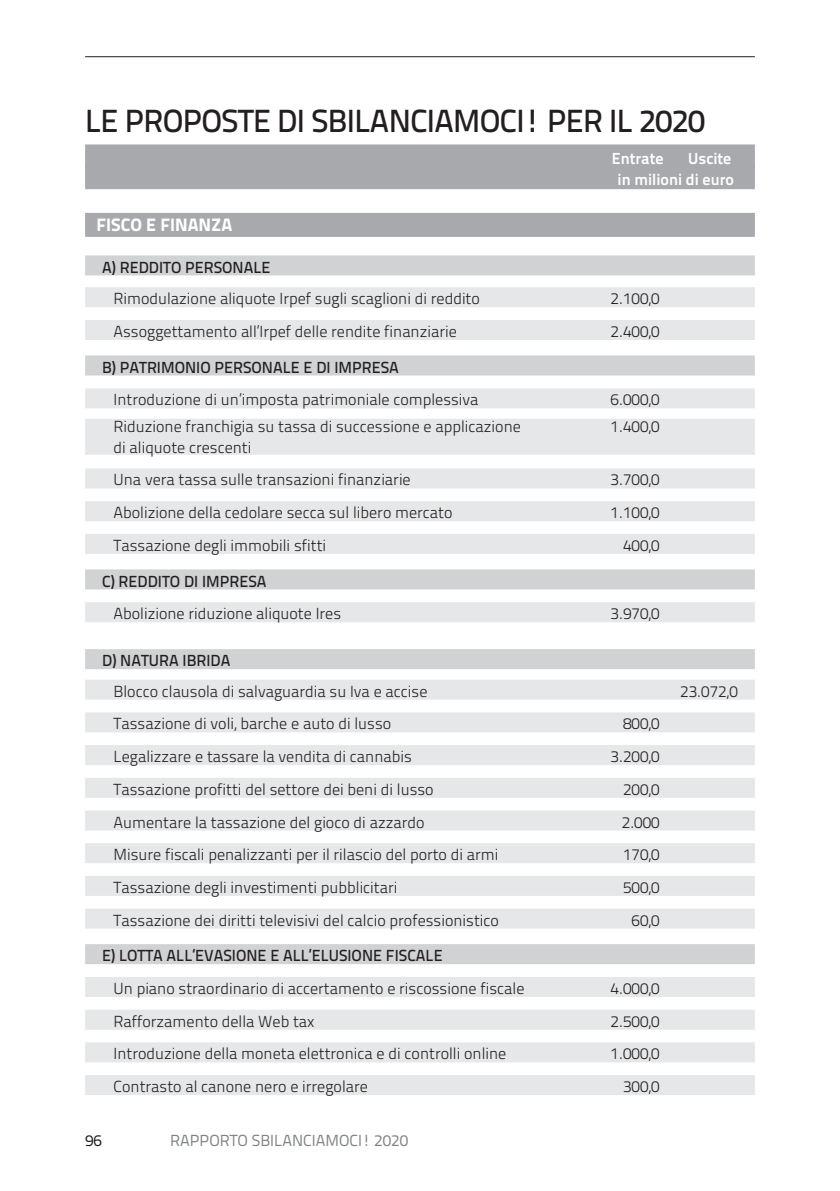
<style>
.page{position:relative;width:840px;height:1191px;background:#fff}
.page>*{position:absolute;margin:0;border:0;box-sizing:border-box;transform-origin:0 0}
.t1{font:32px "Titillium Text 22 L 600 wt";letter-spacing:-.02em;color:#231f20}
.t2{font:18px "Titillium Text 22 L 999 wt";color:#fff}
.t3{font:16px/32.6px "Titillium Text 22 L 250 wt";color:#231f20}
.t4{font:16px "Titillium Text 22 L 600 wt";color:#231f20}
.t5{font:16px/20.6px "Titillium Text 22 L 800 wt";color:#fff;text-align:right}
.t6{font:16px "Titillium Text 22 L 400 wt";color:#808285}
.t7{font:16px "Titillium Text 22 L 400 wt";color:#231f20}
</style>
<div class="page">
<hr style="left:85px;top:56px;width:669px;height:1px;background:#231f20">
<div style="left:85px;top:144px;width:669px;height:24px;background:#a8a9ad"></div>
<div style="left:85px;top:165px;width:669px;height:24px;background:#a8a9ad"></div>
<div style="left:85px;top:213px;width:669px;height:24px;background:#a8a9ad"></div>
<div style="left:85px;top:255px;width:669px;height:20px;background:#d1d2d4"></div>
<div style="left:85px;top:287px;width:669px;height:20px;background:#e6e7e9"></div>
<div style="left:85px;top:320px;width:669px;height:20px;background:#e6e7e9"></div>
<div style="left:85px;top:355px;width:669px;height:20px;background:#d1d2d4"></div>
<div style="left:85px;top:388px;width:669px;height:20px;background:#e6e7e9"></div>
<div style="left:85px;top:419px;width:669px;height:36px;background:#e6e7e9"></div>
<div style="left:85px;top:468px;width:669px;height:20px;background:#e6e7e9"></div>
<div style="left:85px;top:501px;width:669px;height:20px;background:#e6e7e9"></div>
<div style="left:85px;top:534px;width:669px;height:20px;background:#e6e7e9"></div>
<div style="left:85px;top:569px;width:669px;height:20px;background:#d1d2d4"></div>
<div style="left:85px;top:602px;width:669px;height:20px;background:#e6e7e9"></div>
<div style="left:85px;top:649px;width:669px;height:20px;background:#d1d2d4"></div>
<div style="left:85px;top:679px;width:669px;height:20px;background:#e6e7e9"></div>
<div style="left:85px;top:712px;width:669px;height:20px;background:#e6e7e9"></div>
<div style="left:85px;top:745px;width:669px;height:20px;background:#e6e7e9"></div>
<div style="left:85px;top:778px;width:669px;height:20px;background:#e6e7e9"></div>
<div style="left:85px;top:810px;width:669px;height:20px;background:#e6e7e9"></div>
<div style="left:85px;top:843px;width:669px;height:20px;background:#e6e7e9"></div>
<div style="left:85px;top:876px;width:669px;height:20px;background:#e6e7e9"></div>
<div style="left:85px;top:908px;width:669px;height:20px;background:#e6e7e9"></div>
<div style="left:85px;top:944px;width:669px;height:20px;background:#d1d2d4"></div>
<div style="left:85px;top:977px;width:669px;height:20px;background:#e6e7e9"></div>
<div style="left:85px;top:1009px;width:669px;height:20px;background:#e6e7e9"></div>
<div style="left:85px;top:1042px;width:669px;height:20px;background:#e6e7e9"></div>
<div style="left:85px;top:1075px;width:669px;height:20px;background:#e6e7e9"></div>
<h1 class="t1" style="left:85px;top:96px;width:621px">LE PROPOSTE DI SBILANCIAMOCI! PER IL 2020</h1>
<p class="t5" style="left:611px;top:148px;width:53px">Entrate</p>
<p class="t5" style="left:617px;top:148px;width:118px">Uscite<br>in milioni di euro</p>
<p class="t2" style="left:96px;top:211px;width:137px">FISCO E FINANZA</p>
<p class="t4" style="left:102px;top:255px;width:170px">A) REDDITO PERSONALE</p>
<p class="t3" style="left:113px;top:281px;width:368px">Rimodulazione aliquote Irpef sugli scaglioni di reddito</p>
<p class="t3" style="left:610px;top:281px;width:51px">2.100,0</p>
<p class="t3" style="left:113px;top:314px;width:345px">Assoggettamento all’Irpef delle rendite finanziarie</p>
<p class="t3" style="left:610px;top:314px;width:51px">2.400,0</p>
<p class="t4" style="left:102px;top:355px;width:298px">B) PATRIMONIO PERSONALE E DI IMPRESA</p>
<p class="t3" style="left:113px;top:383px;width:366px">Introduzione di un’imposta patrimoniale complessiva</p>
<p class="t3" style="left:610px;top:383px;width:51px">6.000,0</p>
<p class="t3" style="left:113px;top:409px;width:409px">Riduzione franchigia su tassa di successione e applicazione</p>
<p class="t3" style="left:610px;top:409px;width:51px">1.400,0</p>
<p class="t3" style="left:113px;top:430px;width:298px">di aliquote crescenti<br>Una vera tassa sulle transazioni finanziarie</p>
<p class="t3" style="left:610px;top:463px;width:51px">3.700,0</p>
<p class="t3" style="left:113px;top:495px;width:340px">Abolizione della cedolare secca sul libero mercato</p>
<p class="t3" style="left:610px;top:495px;width:51px">1.100,0</p>
<p class="t3" style="left:113px;top:528px;width:214px">Tassazione degli immobili sfitti</p>
<p class="t3" style="left:622px;top:528px;width:38px">400,0</p>
<p class="t4" style="left:102px;top:569px;width:166px">C) REDDITO DI IMPRESA</p>
<p class="t3" style="left:113px;top:596px;width:229px">Abolizione riduzione aliquote Ires</p>
<p class="t3" style="left:610px;top:596px;width:51px">3.970,0</p>
<p class="t4" style="left:102px;top:648px;width:130px">D) NATURA IBRIDA</p>
<p class="t3" style="left:113px;top:674px;width:315px">Blocco clausola di salvaguardia su Iva e accise</p>
<p class="t3" style="left:679px;top:674px;width:59px">23.072,0</p>
<p class="t3" style="left:113px;top:706px;width:279px">Tassazione di voli, barche e auto di lusso</p>
<p class="t3" style="left:622px;top:706px;width:38px">800,0</p>
<p class="t3" style="left:113px;top:739px;width:300px">Legalizzare e tassare la vendita di cannabis</p>
<p class="t3" style="left:610px;top:739px;width:51px">3.200,0</p>
<p class="t3" style="left:113px;top:772px;width:321px">Tassazione profitti del settore dei beni di lusso</p>
<p class="t3" style="left:622px;top:772px;width:38px">200,0</p>
<p class="t3" style="left:113px;top:804px;width:312px">Aumentare la tassazione del gioco di azzardo</p>
<p class="t3" style="left:621px;top:804px;width:39px">2.000</p>
<p class="t3" style="left:113px;top:837px;width:386px">Misure fiscali penalizzanti per il rilascio del porto di armi</p>
<p class="t3" style="left:622px;top:837px;width:38px">170,0</p>
<p class="t3" style="left:113px;top:870px;width:285px">Tassazione degli investimenti pubblicitari</p>
<p class="t3" style="left:622px;top:870px;width:38px">500,0</p>
<p class="t3" style="left:113px;top:903px;width:387px">Tassazione dei diritti televisivi del calcio professionistico</p>
<p class="t3" style="left:631px;top:903px;width:30px">60,0</p>
<p class="t4" style="left:102px;top:943px;width:342px">E) LOTTA ALL’EVASIONE E ALL’ELUSIONE FISCALE</p>
<p class="t3" style="left:113px;top:971px;width:412px">Un piano straordinario di accertamento e riscossione fiscale</p>
<p class="t3" style="left:610px;top:971px;width:51px">4.000,0</p>
<p class="t3" style="left:113px;top:1004px;width:202px">Rafforzamento della Web tax</p>
<p class="t3" style="left:610px;top:1004px;width:51px">2.500,0</p>
<p class="t3" style="left:113px;top:1036px;width:394px">Introduzione della moneta elettronica e di controlli online</p>
<p class="t3" style="left:610px;top:1036px;width:51px">1.000,0</p>
<p class="t3" style="left:113px;top:1069px;width:256px">Contrasto al canone nero e irregolare</p>
<p class="t3" style="left:622px;top:1069px;width:38px">300,0</p>
<p class="t7" style="left:85px;top:1128px;width:18px">96</p>
<p class="t6" style="left:170px;top:1128px;width:239px">RAPPORTO SBILANCIAMOCI! 2020</p>
</div>
